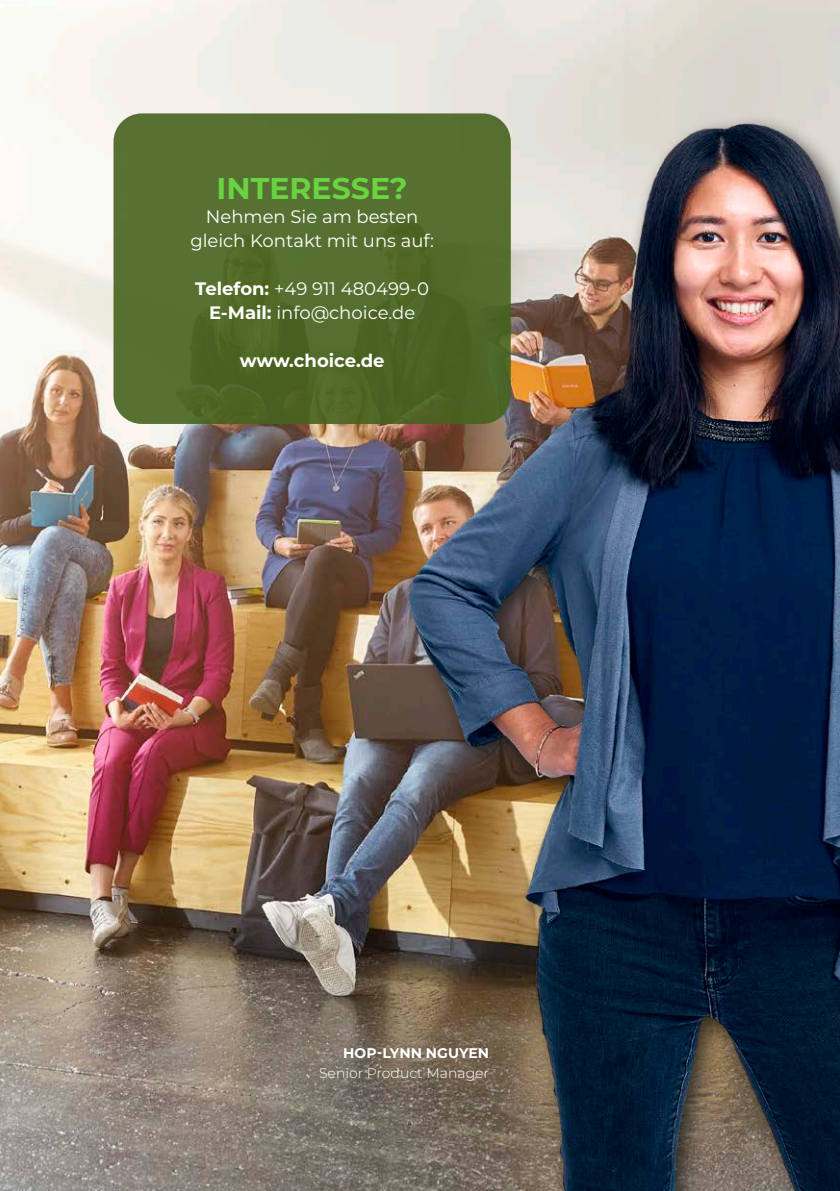
<style>
.page{position:relative;width:840px;height:1191px;background:#fff}
.page>*{position:absolute;margin:0;border:0;box-sizing:border-box;transform-origin:0 0}
.t1{font:700 30px "Montserrat";color:#6ad341}
.t2{font:18px/24px "Montserrat";color:#fff;text-align:center}
.t3{font:700 18px "Montserrat";color:#fff}
.t4{font:300 14px "Montserrat";color:#fff}
.t5{font:700 14px "Montserrat";color:#fff}
.s1{font-weight:700}
</style>
<div class="page">
<img style="left:0;top:0;width:326px;height:1191px">
<img style="left:326px;top:0;width:513px;height:1191px">
<div style="left:113px;top:113px;width:397px;height:311px;background:linear-gradient(to right,#567030,#4f6829);border-radius:28px"></div>
<h1 class="t1" style="left:216px;top:167px;width:192px">INTERESSE?</h1>
<p class="t2" style="left:190px;top:204px;width:245px">Nehmen Sie am besten gleich Kontakt mit uns auf:</p>
<p class="t2" style="left:195px;top:276px;width:235px"><span class="s1">Telefon:</span> +49 911 480499-0<br><span class="s1">E-Mail:</span> info@choice.de</p>
<p class="t3" style="left:239px;top:348px;width:146px">www.choice.de</p>
<p class="t5" style="left:343px;top:1042px;width:147px">HOP-LYNN NGUYEN</p>
<p class="t4" style="left:319px;top:1063px;width:171px">Senior Product Manager</p>
</div>
